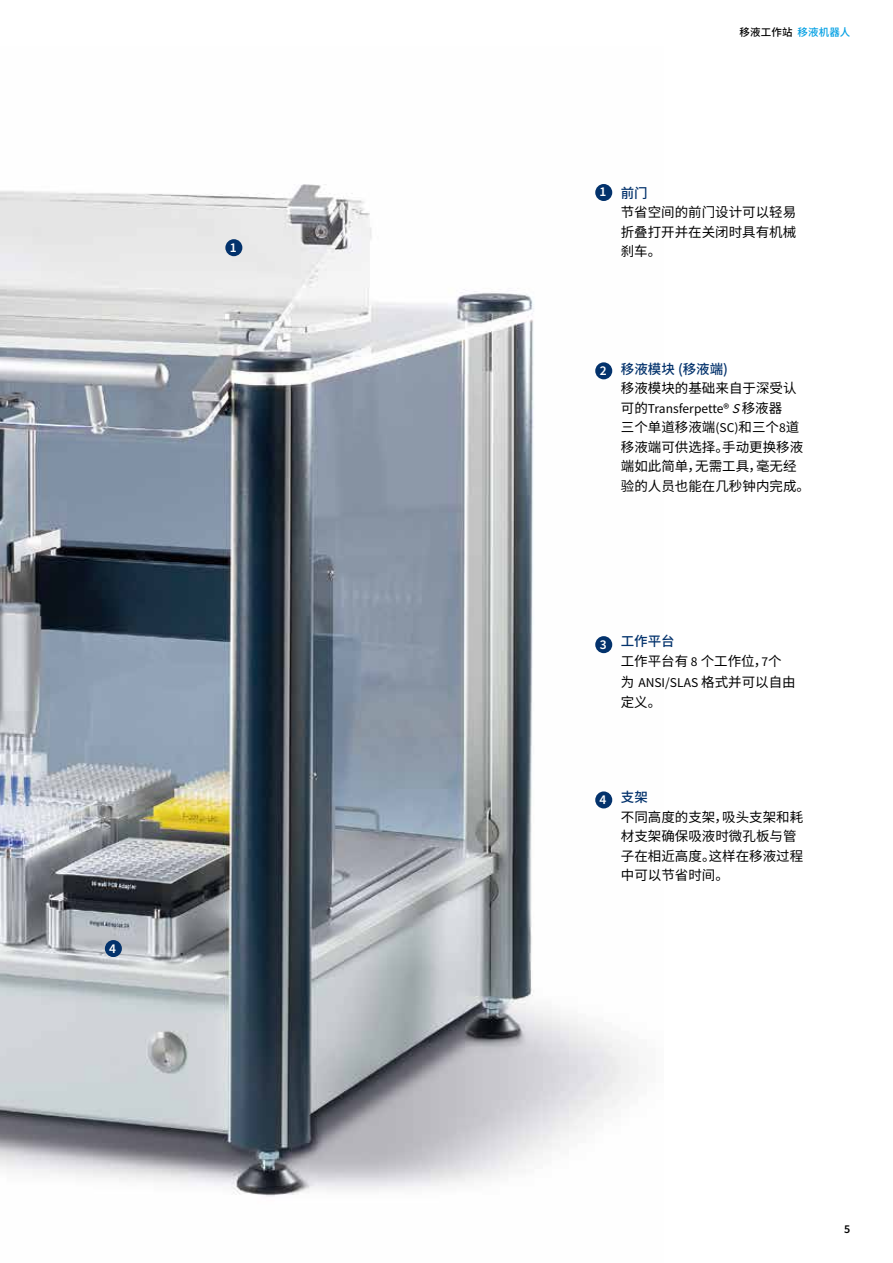
<style>
.page{position:relative;width:893px;height:1263px;background:#fff}
.page>*{position:absolute;margin:0;border:0;box-sizing:border-box;transform-origin:0 0}
.t1{font:13.5px/19.5px "Source Han Sans CN";color:#000}
.t2{font:13.5px "Source Sans Pro";color:#000}
.t3{font:600 13.5px "Source Sans Pro";color:#fff}
.t4{font:500 13.5px "Source Han Sans CN";color:#03326c}
.t5{font:600 12px "Source Sans Pro";color:#000}
.t6{font:500 10.5px "Source Han Sans CN";letter-spacing:.01em;color:#000}
.s1{color:#009fe3}
.s2{font-family:"Source Sans Pro";font-weight:600;color:#fff}
.s3{font-weight:500;color:#03326c}
.s4{font-family:"Source Han Sans CN"}
.s5{font-style:italic}
.s6{font-family:"Source Sans Pro"}
</style>
<div class="page">
<img style="left:0;top:184px;width:639px;height:1013px">
<div style="left:595px;top:184px;width:17px;height:17px;background:#03326c;border-radius:50%"></div>
<div style="left:595px;top:636px;width:17px;height:17px;background:#03326c;border-radius:50%"></div>
<div style="left:105px;top:940px;width:17px;height:17px;background:#03326c;border-radius:50%"></div>
<div style="left:225px;top:239px;width:17px;height:17px;background:#03326c;border-radius:50%"></div>
<div style="left:595px;top:362px;width:17px;height:17px;background:#03326c;border-radius:50%"></div>
<div style="left:595px;top:791px;width:17px;height:17px;background:#03326c;border-radius:50%"></div>
<p class="t3" style="left:230px;top:239px;width:8px">1</p>
<p class="t3" style="left:109px;top:940px;width:8px">4</p>
<p class="t6" style="left:740px;top:26px;width:112px">移液工作站 <span class="s1">移液机器人</span></p>
<p class="t3" style="left:599px;top:183px;width:8px">1</p>
<p class="t4" style="left:621px;top:185px;width:28px">前门</p>
<p class="t1" style="left:621px;top:203px;width:177px;text-align:justify">节省空间的前门设计可以轻易折叠打开并在关闭时具有机械刹车。</p>
<p class="t1" style="left:621px;top:359px;width:177px;text-indent:-21px"><span class="s2">2</span> <span class="s3">移液模块 (移液端)<br></span>移液模块的基础来自于深受认</p>
<p class="t2" style="left:621px;top:400px;width:163px"><span class="s4">可的</span>Transferpette® <span class="s5">S</span><span class="s4">移液器</span></p>
<p class="t1" style="left:621px;top:418px;width:191px">三个单道移液端<span class="s6">(SC)</span>和三个<span class="s6">8</span>道移液端可供选择。手动更换移液端如此简单，无需工具，毫无经验的人员也能在几秒钟内完成。</p>
<p class="t3" style="left:600px;top:636px;width:8px">3</p>
<p class="t1" style="left:621px;top:632px;width:162px"><span class="s3">工作平台<br></span>工作平台有 <span class="s6">8</span> 个工作位，<span class="s6">7</span>个</p>
<p class="t2" style="left:621px;top:674px;width:177px"><span class="s4">为</span> ANSI/SLAS <span class="s4">格式并可以自由</span></p>
<p class="t1" style="left:621px;top:692px;width:42px">定义。</p>
<p class="t3" style="left:599px;top:791px;width:8px">4</p>
<p class="t4" style="left:621px;top:790px;width:28px">支架</p>
<p class="t1" style="left:621px;top:807px;width:184px">不同高度的支架，吸头支架和耗材支架确保吸液时微孔板与管子在相近高度。这样在移液过程中可以节省时间。</p>
<p class="t5" style="left:844px;top:1221px;width:8px">5</p>
</div>
